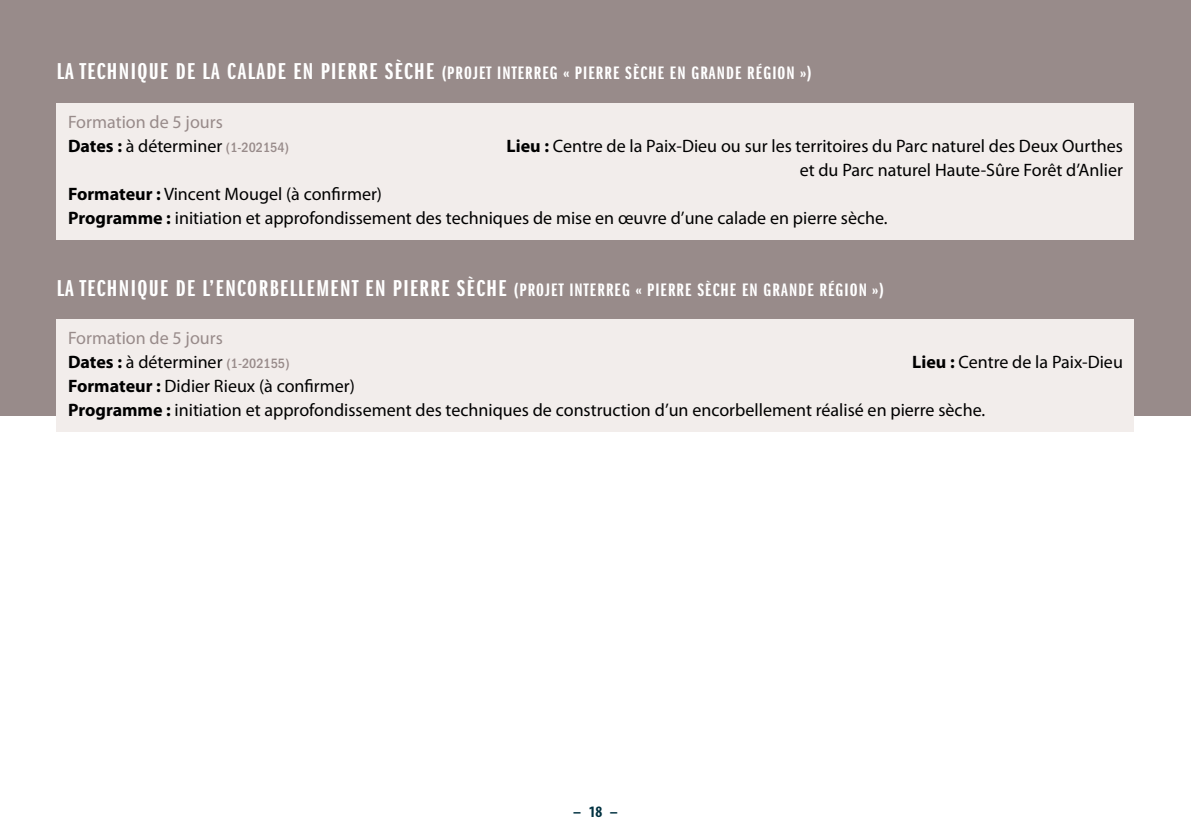
<style>
.page{position:relative;width:1191px;height:840px;background:#fff}
.page>*{position:absolute;margin:0;border:0;box-sizing:border-box;transform-origin:0 0}
.t1{font:18.8px "ITC Franklin Gothic Std Dm X Cp";letter-spacing:.05em;color:#fff;scale:1.18 1}
.t2{font:18px/24px "Myriad Pro";color:#000}
.t3{font:18px/24px "Myriad Pro";color:#988b8a}
.t4{font:700 condensed 16px "Myriad Pro";color:#003140}
.s1{font-size:23.8px}
.s2{font-weight:700;color:#000}
.s3{color:#000}
.s4{font-family:"ITC Franklin Gothic Std";font-weight:500;font-stretch:condensed;font-size:14px}
.s5{font-weight:700}
</style>
<div class="page">
<div style="left:0;top:0;width:1191px;height:415px;background:#988b8a"></div>
<div style="left:57px;top:103px;width:1077px;height:136px;background:#f2edeb"></div>
<div style="left:57px;top:319px;width:1077px;height:112px;background:#f2edeb"></div>
<p class="t1" style="left:57px;top:63px;width:641px"><span class="s1">LA TECHNIQUE DE LA CALADE EN PIERRE SÈCHE</span> (PROJET INTERREG « PIERRE SÈCHE EN GRANDE RÉGION »)</p>
<p class="t3" style="left:68px;top:109px;width:222px">Formation de 5 jours<br><span class="s2">Dates :</span> <span class="s3">à déterminer</span> <span class="s4">(1‑202154)</span></p>
<p class="t2" style="left:506px;top:133px;width:618px;text-align:right"><span class="s5">Lieu :</span> Centre de la Paix-Dieu ou sur les territoires du Parc naturel des Deux Ourthes et du Parc naturel Haute-Sûre Forêt d’Anlier</p>
<p class="t2" style="left:68px;top:181px;width:821px"><span class="s5">Formateur :</span> Vincent Mougel (à confirmer)<br><span class="s5">Programme :</span> initiation et approfondissement des techniques de mise en œuvre d’une calade en pierre sèche.</p>
<p class="t1" style="left:57px;top:279px;width:702px"><span class="s1">LA TECHNIQUE DE L’ENCORBELLEMENT EN PIERRE SÈCHE</span> (PROJET INTERREG « PIERRE SÈCHE EN GRANDE RÉGION »)</p>
<p class="t3" style="left:68px;top:325px;width:223px">Formation de 5 jours<br><span class="s2">Dates :</span> <span class="s3">à déterminer</span> <span class="s4">(1‑202155)</span></p>
<p class="t2" style="left:912px;top:349px;width:212px"><span class="s5">Lieu :</span> Centre de la Paix-Dieu</p>
<p class="t2" style="left:68px;top:373px;width:918px"><span class="s5">Formateur :</span> Didier Rieux (à confirmer)<br><span class="s5">Programme :</span> initiation et approfondissement des techniques de construction d’un encorbellement réalisé en pierre sèche.</p>
<p class="t4" style="left:573px;top:801px;width:46px">– 18 –</p>
</div>
